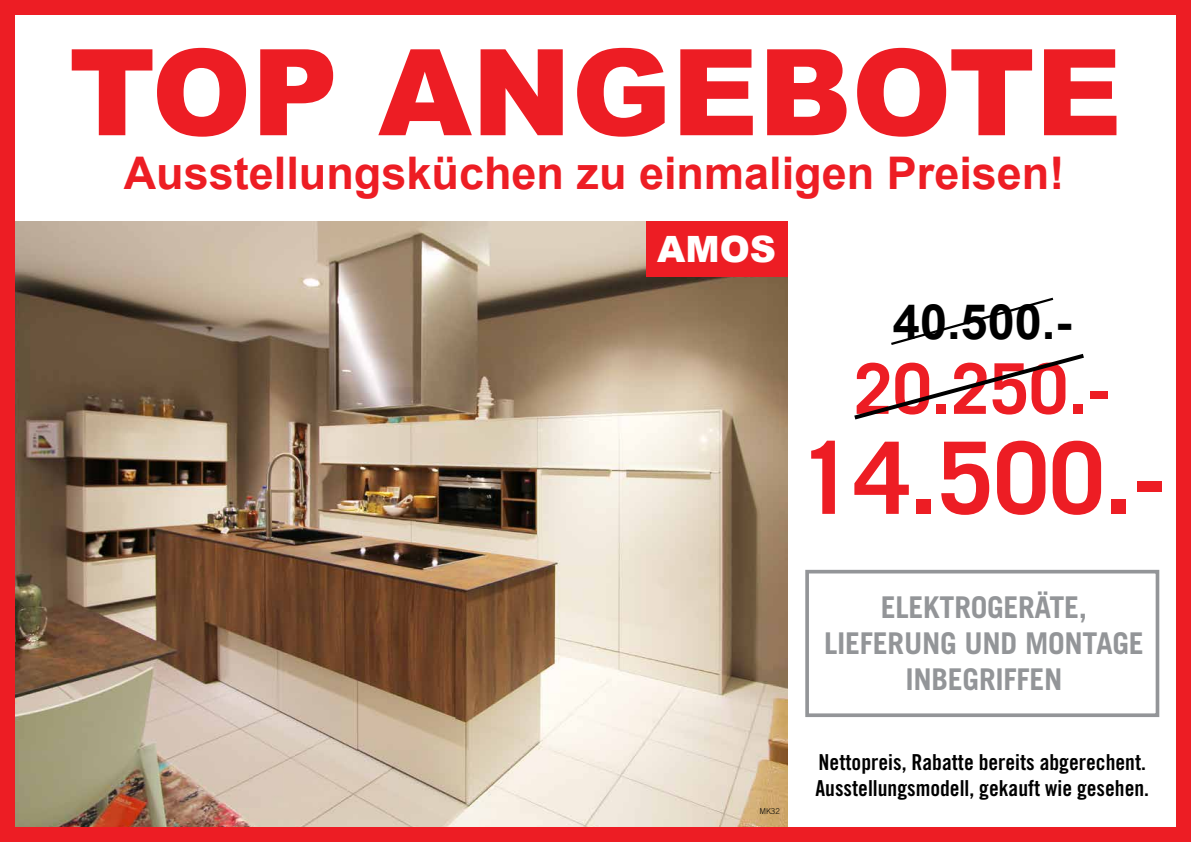
<style>
.page{position:relative;width:1191px;height:842px;background:#fff}
.page>*{position:absolute;margin:0;border:0;box-sizing:border-box;transform-origin:0 0}
.t1{font:900 120px "Arial";color:#ed1d24}
.t2{font:700 100px "Trade Gothic LT Std";color:#ed1d24}
.t3{font:700 70px "Trade Gothic LT Std";color:#ed1d24}
.t4{font:700 48.7px "Arial";color:#000}
.t5{font:700 45px "Arial";color:#ed1d24}
.t6{font:900 36.3px "Arial";color:#fff}
.t7{font:700 30px/36px "Trade Gothic LT Std";letter-spacing:-.01em;color:#939598;text-align:center}
.t8{font:22px/26.4px "Trade Gothic LT Std Bd Cn 20";color:#000}
.t9{font:300 8px "Trade Gothic LT Std";color:#000}
</style>
<div class="page">
<img style="left:16px;top:221px;width:771px;height:605px">
<div style="left:646px;top:221px;width:141px;height:55px;background:#ed1d24"></div>
<div style="left:0;top:0;width:1191px;height:842px;border:15px solid #ed1d24"></div>
<div style="left:805px;top:570px;width:354px;height:147px;background:#fff;border:4px solid #939598"></div>
<svg style="left:854px;top:297px;width:230px;height:123px"></svg>
<h1 class="t1" style="left:69px;top:5px;width:1054px">TOP ANGEBOTE</h1>
<h3 class="t5" style="left:124px;top:142px;width:942px">Ausstellungsküchen zu einmaligen Preisen!</h3>
<h3 class="t6" style="left:657px;top:222px;width:120px">AMOS</h3>
<p class="t9" style="left:759px;top:806px;width:22px">MK32</p>
<h3 class="t4" style="left:893px;top:287px;width:180px">40.500.-</h3>
<h3 class="t3" style="left:854px;top:346px;width:258px">20.250.-</h3>
<h2 class="t2" style="left:798px;top:417px;width:368px">14.500.-</h2>
<h3 class="t7" style="left:824px;top:589px;width:321px">ELEKTROGERÄTE,<br>LIEFERUNG UND MONTAGE<br>INBEGRIFFEN</h3>
<p class="t8" style="left:815px;top:749px;width:335px">Nettopreis, Rabatte bereits abgerechent.<br>Ausstellungsmodell, gekauft wie gesehen.</p>
</div>
